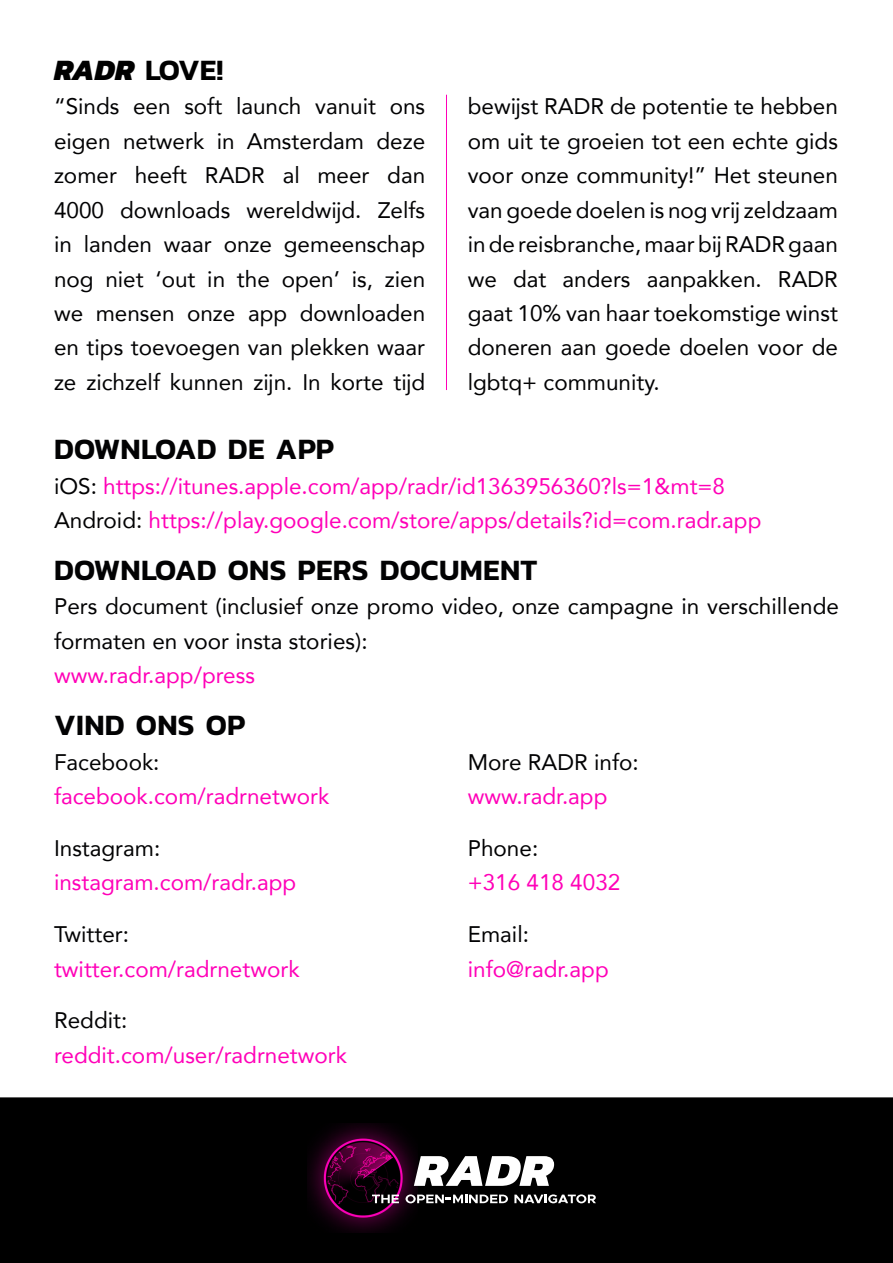
<style>
.page{position:relative;width:893px;height:1263px;background:#fff}
.page>*{position:absolute;margin:0;border:0;box-sizing:border-box;transform-origin:0 0}
.t1{font:600 30px "Kanit";letter-spacing:.01em;color:#020203}
.t2{font:600 30px "Kanit";color:#000}
.t3{font:22.5px/34.5px "Avenir";color:#020203;text-align:justify}
.t4{font:22.5px/34.5px "Avenir";color:#ff00b8}
.s1{font-weight:800;font-style:italic}
.s2{color:#020203}
</style>
<div class="page">
<hr style="left:446px;top:95px;width:1px;height:295px;background:#ff00b8">
<div style="left:1px;top:1098px;width:891px;height:164px;background:#000"></div>
<div style="left:0;top:1097px;width:893px;height:166px;border:2px solid #000"></div>
<img style="left:307px;top:1124px;width:110px;height:108px">
<svg style="left:414px;top:1156px;width:140px;height:30px"></svg>
<svg style="left:372px;top:1194px;width:27px;height:9px"></svg>
<svg style="left:406px;top:1194px;width:102px;height:9px"></svg>
<svg style="left:514px;top:1194px;width:82px;height:9px"></svg>
<h1 class="t2" style="left:54px;top:47px;width:171px"><span class="s1">RADR</span> LOVE!</h1>
<p class="t3" style="left:54px;top:88px;width:373px">“Sinds een soft launch vanuit ons eigen netwerk in Amsterdam deze zomer heeft RADR al meer dan 4000 downloads wereldwijd. Zelfs in landen waar onze gemeenschap nog niet ‘out in the open’ is, zien we mensen onze app downloaden en tips toevoegen van plekken waar ze zichzelf kunnen zijn. In korte tijd</p>
<h1 class="t1" style="left:54px;top:426px;width:281px">DOWNLOAD DE APP</h1>
<p class="t3" style="left:468px;top:88px;width:372px">bewijst RADR de potentie te hebben om uit te groeien tot een echte gids voor onze community!” Het steunen van goede doelen is nog vrij zeldzaam in de reisbranche, maar bij RADR gaan we dat anders aanpakken. RADR gaat 10% van haar toekomstige winst doneren aan goede doelen voor de lgbtq+ community.</p>
<p class="t4" style="left:54px;top:468px;width:709px"><span class="s2">iOS:</span> https://itunes.apple.com/app/radr/id1363956360?ls=1&amp;mt=8<br><span class="s2">Android:</span> https://play.google.com/store/apps/details?id=com.radr.app</p>
<h1 class="t1" style="left:54px;top:547px;width:485px">DOWNLOAD ONS PERS DOCUMENT</h1>
<p class="t3" style="left:54px;top:589px;width:786px">Pers document (inclusief onze promo video, onze campagne in verschillende formaten en voor insta stories):</p>
<p class="t4" style="left:54px;top:658px;width:202px">www.radr.app/press</p>
<h1 class="t1" style="left:54px;top:702px;width:193px">VIND ONS OP</h1>
<p class="t3" style="left:54px;top:744px;width:107px">Facebook:</p>
<p class="t4" style="left:54px;top:778px;width:277px">facebook.com/radrnetwork</p>
<p class="t3" style="left:54px;top:830px;width:108px">Instagram:</p>
<p class="t4" style="left:54px;top:865px;width:244px">instagram.com/radr.app</p>
<p class="t3" style="left:54px;top:916px;width:77px">Twitter:</p>
<p class="t4" style="left:54px;top:951px;width:247px">twitter.com/radrnetwork</p>
<p class="t3" style="left:54px;top:1002px;width:75px">Reddit:</p>
<p class="t4" style="left:54px;top:1037px;width:295px">reddit.com/user/radrnetwork</p>
<p class="t3" style="left:468px;top:744px;width:172px">More RADR info:</p>
<p class="t4" style="left:468px;top:778px;width:141px">www.radr.app</p>
<p class="t3" style="left:468px;top:830px;width:72px">Phone:</p>
<p class="t4" style="left:468px;top:865px;width:154px">+316 418 4032</p>
<p class="t3" style="left:468px;top:916px;width:63px">Email:</p>
<p class="t4" style="left:468px;top:951px;width:142px">info@radr.app</p>
</div>
